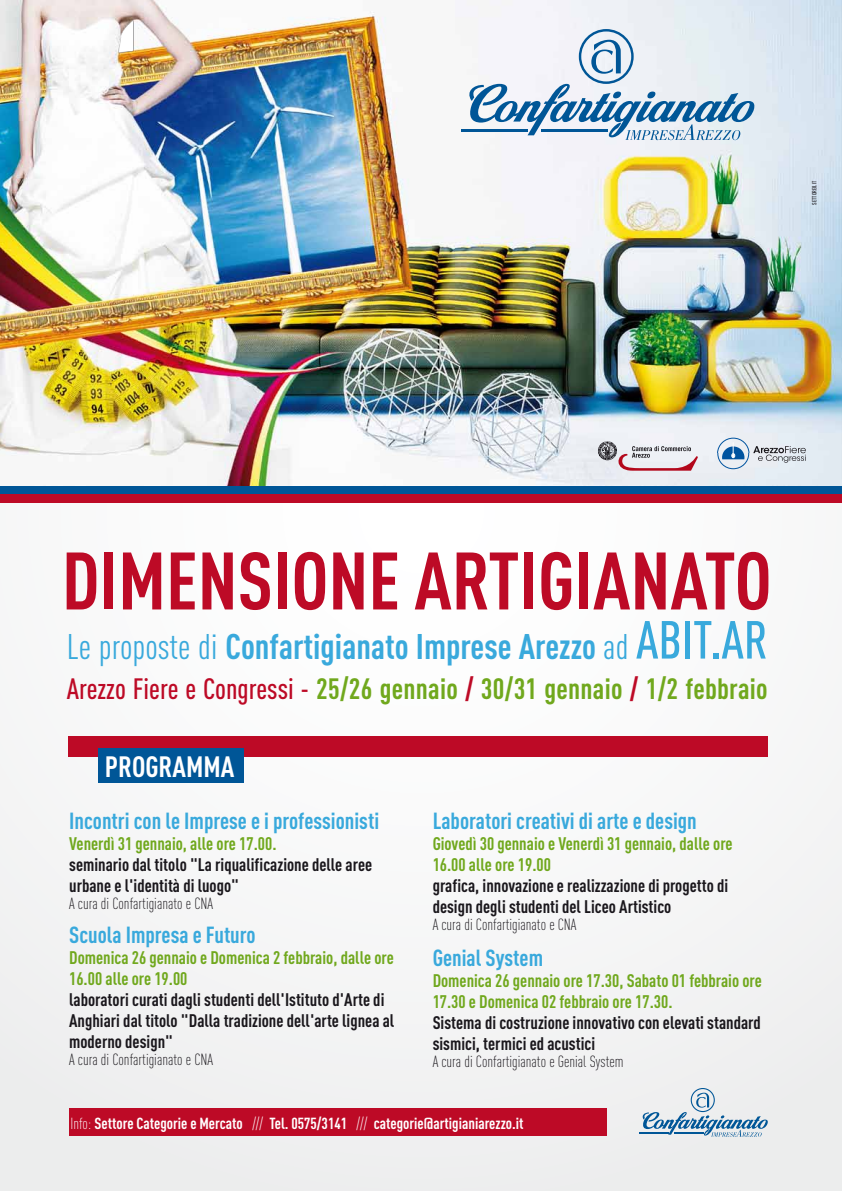
<style>
.page{position:relative;width:842px;height:1191px;background:#fff}
.page>*{position:absolute;margin:0;border:0;box-sizing:border-box;transform-origin:0 0}
.t1{font:700 80px "DIN Cond";color:#bd0a26}
.t2{font:35.1px "DIN Cond Bold Alternate";color:#39a9dc}
.t3{font:700 29px "DIN Cond";letter-spacing:.01em;color:#70a81d}
.t4{font:700 29px "DIN Cond";color:#fff}
.t5{font:700 23px "DIN Cond";color:#39a9dc}
.t6{font:700 18px/21px "DIN Cond";color:#1a171c}
.t7{font:700 18px/21px "DIN Cond";color:#70a81d}
.t8{font:300 16px "DIN Cond";color:#1a171c}
.t9{font:700 15.9px "DIN Cond";color:#fff}
.t10{font:6px "DIN Cond Medium Alternate";color:#1a171c}
.s1{font-family:"DIN Cond"}
.s2{font-family:"DIN Cond";font-weight:500;font-size:52.7px}
.s3{font-family:"DIN Cond Medium Alternate";font-weight:400;color:#bd0a26}
.s4{color:#bd0a26}
.s5{font-weight:300}
</style>
<div class="page">
<div style="left:0;top:502px;width:842px;height:689px;background:#f6f7f7"></div>
<div style="left:68px;top:736px;width:700px;height:20px;background:#bd0a26"></div>
<div style="left:98px;top:748px;width:146px;height:34px;background:#005697"></div>
<img style="left:0;top:0;width:842px;height:486px">
<div style="left:69px;top:1108px;width:538px;height:28px;background:#bd0a26"></div>
<svg style="left:639px;top:1088px;width:129px;height:48px"></svg>
<hr style="left:674px;top:1132px;width:30px;height:1px;background:#005697">
<svg style="left:465px;top:29px;width:290px;height:111px"></svg>
<hr style="left:462px;top:129px;width:66px;height:3px;background:#005697">
<hr style="left:541px;top:129px;width:67px;height:3px;background:#005697">
<svg style="left:598px;top:441px;width:100px;height:30px;background:#cfc0c6"></svg>
<svg style="left:717px;top:438px;width:89px;height:31px;background:#bfccd9"></svg>
<div style="left:0;top:486px;width:842px;height:8px;background:#005697"></div>
<div style="left:0;top:494px;width:842px;height:8px;background:#bd0a26"></div>
<p class="t10" style="left:811px;top:205px;width:25px;rotate:-90deg">SETTORE8.IT</p>
<h1 class="t1" style="left:62px;top:532px;width:711px">DIMENSIONE ARTIGIANATO</h1>
<h2 class="t2" style="left:67px;top:624px;width:702px"><span class="s1">Le proposte di</span> Confartigianato Imprese Arezzo <span class="s1">ad</span> <span class="s2">ABIT.AR</span></h2>
<h3 class="t3" style="left:67px;top:670px;width:702px"><span class="s3">Arezzo Fiere e Congressi -</span> 25/26 gennaio <span class="s4">/</span> 30/31 gennaio <span class="s4">/</span> 1/2 febbraio</h3>
<h3 class="t4" style="left:105px;top:749px;width:131px">PROGRAMMA</h3>
<p class="t5" style="left:69px;top:807px;width:311px">Incontri con le Imprese e i professionisti</p>
<p class="t7" style="left:69px;top:832px;width:209px">Venerdì 31 gennaio, alle ore 17.00.</p>
<p class="t6" style="left:69px;top:853px;width:304px">seminario dal titolo "La riqualificazione delle aree urbane e l'identità di luogo"</p>
<p class="t8" style="left:69px;top:894px;width:145px">A cura di Confartigianato e CNA</p>
<p class="t5" style="left:69px;top:921px;width:188px">Scuola Impresa e Futuro</p>
<p class="t7" style="left:69px;top:947px;width:326px">Domenica 26 gennaio e Domenica 2 febbraio, dalle ore<br>16.00 alle ore 19.00</p>
<p class="t6" style="left:69px;top:989px;width:327px">laboratori curati dagli studenti dell'Istituto d'Arte di<br>Anghiari dal titolo "Dalla tradizione dell'arte lignea al moderno design"</p>
<p class="t8" style="left:69px;top:1050px;width:145px">A cura di Confartigianato e CNA</p>
<p class="t5" style="left:433px;top:807px;width:266px">Laboratori creativi di arte e design</p>
<p class="t7" style="left:433px;top:832px;width:301px">Giovedì 30 gennaio e Venerdì 31 gennaio, dalle ore<br>16.00 alle ore 19.00</p>
<p class="t6" style="left:433px;top:874px;width:297px">grafica, innovazione e realizzazione di progetto di design degli studenti del Liceo Artistico</p>
<p class="t8" style="left:433px;top:915px;width:145px">A cura di Confartigianato e CNA</p>
<p class="t5" style="left:433px;top:944px;width:112px">Genial System</p>
<p class="t7" style="left:433px;top:969px;width:331px">Domenica 26 gennaio ore 17.30, Sabato 01 febbraio ore<br>17.30 e Domenica 02 febbraio ore 17.30.</p>
<p class="t6" style="left:433px;top:1011px;width:330px">Sistema di costruzione innovativo con elevati standard sismici, termici ed acustici</p>
<p class="t8" style="left:433px;top:1052px;width:192px">A cura di Confartigianato e Genial System</p>
<p class="t9" style="left:71px;top:1113px;width:454px"><span class="s5">Info:</span> Settore Categorie e Mercato <span class="s5">///</span> Tel. 0575/3141 <span class="s5">///</span> categorie@artigianiarezzo.it</p>
</div>
